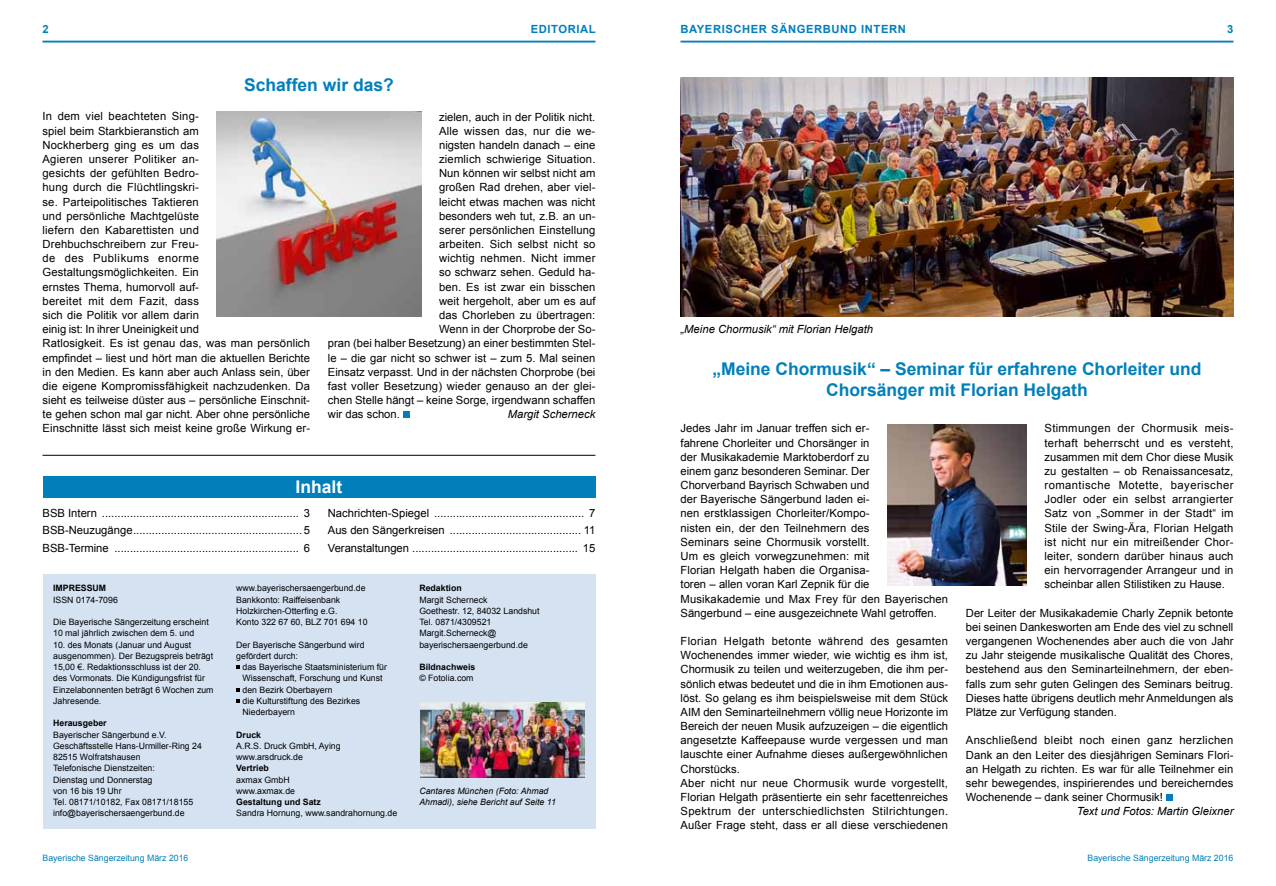
<style>
.page{position:relative;width:1276px;height:886px;background:#fff}
.page>*{position:absolute;margin:0;border:0;box-sizing:border-box;transform-origin:0 0}
.t1{font:700 17.5px/21.2px "Arial";color:#007fba;text-align:center}
.t2{font:700 17.5px "Arial";color:#fff}
.t3{font:11.25px/14.1px "Arial";letter-spacing:.005em;color:#000;text-align:justify}
.t4{font:italic 11.25px "Arial";color:#000}
.t5{font:700 11.25px "Arial";letter-spacing:.05em;color:#007fba}
.t6{font:8.75px/11.2px "Arial";color:#000}
.t7{font:700 8.75px "Arial";color:#000}
.t8{font:8.75px "Arial";color:#007fba}
.t9{font:italic 8.75px/11.2px "Arial";color:#000}
</style>
<div class="page">
<hr style="left:43px;top:41px;width:552px;height:2px;background:#007fba">
<hr style="left:680px;top:41px;width:553px;height:2px;background:#007fba">
<div style="left:43px;top:574px;width:552px;height:255px;background:#d4e2f2"></div>
<svg style="left:236px;top:665px;width:4px;height:4px"></svg>
<svg style="left:236px;top:688px;width:4px;height:3px"></svg>
<svg style="left:236px;top:699px;width:4px;height:4px"></svg>
<div style="left:43px;top:476px;width:552px;height:21px;background:#007fba"></div>
<img style="left:421px;top:702px;width:164px;height:75px">
<svg style="left:403px;top:412px;width:6px;height:6px"></svg>
<img style="left:217px;top:112px;width:204px;height:204px">
<hr style="left:43px;top:455px;width:552px;height:1px;background:#000">
<div style="left:1166px;top:794px;width:6px;height:7px;background:#007fba"></div>
<img style="left:680px;top:78px;width:553px;height:238px">
<img style="left:887px;top:425px;width:139px;height:160px">
<p class="t5" style="left:43px;top:22px;width:8px">2</p>
<p class="t5" style="left:531px;top:22px;width:66px">EDITORIAL</p>
<p class="t5" style="left:680px;top:22px;width:227px">BAYERISCHER SÄNGERBUND INTERN</p>
<p class="t5" style="left:1227px;top:22px;width:8px">3</p>
<h1 class="t1" style="left:244px;top:74px;width:151px">Schaffen wir das?</h1>
<p class="t3" style="left:43px;top:110px;width:269px;text-align:left">In dem viel beachteten Sing-<br>spiel beim Starkbieranstich am<br>Nockherberg ging es um das<br>Agieren unserer Politiker an-<br>gesichts der gefühlten Bedro-<br>hung durch die Flüchtlingskri-<br>se. Parteipolitisches Taktieren<br>und persönliche Machtgelüste<br>liefern den Kabarettisten und<br>Drehbuchschreibern zur Freu-<br>de des Publikums enorme Gestaltungsmöglichkeiten. Ein<br>ernstes Thema, humorvoll auf-<br>bereitet mit dem Fazit, dass<br>sich die Politik vor allem darin<br>einig ist: In ihrer Uneinigkeit und<br>Ratlosigkeit. Es ist genau das, was man persönlich empfindet – liest und hört man die aktuellen Berichte in den Medien. Es kann aber auch Anlass sein, über die eigene Kompromissfähigkeit nachzudenken. Da sieht es teilweise düster aus – persönliche Einschnit&shy;te gehen schon mal gar nicht. Aber ohne persönliche Einschnitte lässt sich meist keine große Wirkung er-</p>
<p class="t3" style="left:439px;top:110px;width:158px">zielen, auch in der Politik nicht.</p>
<p class="t3" style="left:439px;top:124px;width:158px">Alle wissen das, nur die we-</p>
<p class="t3" style="left:439px;top:138px;width:158px">nigsten handeln danach – eine</p>
<p class="t3" style="left:439px;top:152px;width:158px">ziemlich schwierige Situation.</p>
<p class="t3" style="left:439px;top:166px;width:158px">Nun können wir selbst nicht am</p>
<p class="t3" style="left:439px;top:180px;width:158px">großen Rad drehen, aber viel-</p>
<p class="t3" style="left:439px;top:195px;width:158px">leicht etwas machen was nicht</p>
<p class="t3" style="left:439px;top:209px;width:158px">besonders weh tut, z.B. an un-</p>
<p class="t3" style="left:439px;top:223px;width:158px">serer persönlichen Einstellung</p>
<p class="t3" style="left:439px;top:237px;width:158px">arbeiten. Sich selbst nicht so</p>
<p class="t3" style="left:439px;top:251px;width:158px">wichtig nehmen. Nicht immer</p>
<p class="t3" style="left:439px;top:266px;width:158px">so schwarz sehen. Geduld ha-</p>
<p class="t3" style="left:439px;top:280px;width:158px">ben. Es ist zwar ein bisschen</p>
<p class="t3" style="left:439px;top:294px;width:158px">weit hergeholt, aber um es auf</p>
<p class="t3" style="left:439px;top:308px;width:158px">das Chorleben zu übertragen:</p>
<p class="t3" style="left:439px;top:322px;width:158px">Wenn in der Chorprobe der So-</p>
<p class="t3" style="left:328px;top:336px;width:269px">pran (bei halber Besetzung) an einer bestimmten Stel-</p>
<p class="t3" style="left:328px;top:351px;width:269px">le – die gar nicht so schwer ist – zum 5. Mal seinen</p>
<p class="t3" style="left:328px;top:365px;width:269px">Einsatz verpasst. Und in der nächsten Chorprobe (bei</p>
<p class="t3" style="left:328px;top:379px;width:269px">fast voller Besetzung) wieder genauso an der glei-</p>
<p class="t3" style="left:328px;top:393px;width:269px">chen Stelle hängt – keine Sorge, irgendwann schaffen</p>
<p class="t3" style="left:328px;top:407px;width:74px">wir das schon.</p>
<p class="t4" style="left:508px;top:407px;width:89px">Margit Scherneck</p>
<h1 class="t2" style="left:296px;top:475px;width:48px">Inhalt</h1>
<p class="t3" style="left:43px;top:504px;width:269px;line-height:17.5px">BSB Intern ............................................................... 3<br>BSB-Neuzugänge...................................................... 5<br>BSB-Termine ........................................................... 6</p>
<p class="t3" style="left:328px;top:504px;width:269px;line-height:17.5px">Nachrichten-Spiegel ................................................ 7<br>Aus den Sängerkreisen .......................................... 11<br>Veranstaltungen ..................................................... 15</p>
<p class="t7" style="left:53px;top:582px;width:54px">IMPRESSUM</p>
<p class="t6" style="left:53px;top:594px;width:66px">ISSN 0174-7096</p>
<p class="t6" style="left:53px;top:616px;width:157px">Die Bayerische Sängerzeitung erscheint<br>10 mal jährlich zwischen dem 5. und</p>
<p class="t6" style="left:53px;top:639px;width:162px">10. des Monats (Januar und August ausgenommen). Der Bezugspreis beträgt 15,00 €. Redaktionsschluss ist der 20. des Vormonats. Die Kündigungsfrist für Einzelabonnenten beträgt 6 Wochen zum Jahresende.</p>
<p class="t7" style="left:53px;top:717px;width:55px">Herausgeber</p>
<p class="t6" style="left:53px;top:729px;width:150px">Bayerischer Sängerbund e.V.<br>Geschäftsstelle Hans-Urmiller-Ring 24<br>82515 Wolfratshausen<br>Telefonische Dienstzeiten:<br>Dienstag und Donnerstag<br>von 16 bis 19 Uhr<br>Tel. 08171/10182, Fax 08171/18155 info@bayerischersaengerbund.de</p>
<p class="t6" style="left:236px;top:583px;width:133px">www.bayerischersaengerbund.de<br>Bankkonto: Raiffeisenbank<br>Holzkirchen-Otterfing e.G.<br>Konto 322 67 60, BLZ 701 694 10</p>
<p class="t6" style="left:236px;top:639px;width:130px">Der Bayerische Sängerbund wird gefördert durch:</p>
<p class="t6" style="left:242px;top:661px;width:146px">das Bayerische Staatsministerium für<br>Wissenschaft, Forschung und Kunst den Bezirk Oberbayern<br>die Kulturstiftung des Bezirkes<br>Niederbayern</p>
<p class="t7" style="left:236px;top:729px;width:26px">Druck</p>
<p class="t6" style="left:236px;top:740px;width:106px">A.R.S. Druck GmbH, Aying www.arsdruck.de</p>
<p class="t7" style="left:236px;top:762px;width:34px">Vertrieb</p>
<p class="t6" style="left:236px;top:774px;width:60px">axmax GmbH www.axmax.de</p>
<p class="t7" style="left:236px;top:796px;width:86px">Gestaltung und Satz</p>
<p class="t6" style="left:236px;top:808px;width:162px">Sandra Hornung, www.sandrahornung.de</p>
<p class="t7" style="left:419px;top:582px;width:44px">Redaktion</p>
<p class="t6" style="left:419px;top:594px;width:122px">Margit Scherneck<br>Goethestr. 12, 84032 Landshut<br>Tel. 0871/4309521<br>Margit.Scherneck@ bayerischersaengerbund.de</p>
<p class="t7" style="left:419px;top:661px;width:57px">Bildnachweis</p>
<p class="t6" style="left:419px;top:673px;width:56px">© Fotolia.com</p>
<p class="t9" style="left:419px;top:785px;width:138px">Cantares München (Foto: Ahmad<br>Ahmadi), siehe Bericht auf Seite 11</p>
<p class="t4" style="left:680px;top:322px;width:194px">„Meine Chormusik“ mit Florian Helgath</p>
<h1 class="t1" style="left:712px;top:359px;width:491px">„Meine Chormusik“ – Seminar für erfahrene Chorleiter und<br>Chorsänger mit Florian Helgath</h1>
<p class="t3" style="left:680px;top:421px;width:269px;text-align:left">Jedes Jahr im Januar treffen sich er-<br>fahrene Chorleiter und Chorsänger in<br>der Musikakademie Marktoberdorf zu<br>einem ganz besonderen Seminar. Der<br>Chorverband Bayrisch Schwaben und<br>der Bayerische Sängerbund laden ei-<br>nen erstklassigen Chorleiter/Kompo-<br>nisten ein, der den Teilnehmern des<br>Seminars seine Chormusik vorstellt.<br>Um es gleich vorwegzunehmen: mit<br>Florian Helgath haben die Organisa-<br>toren – allen voran Karl Zepnik für die Musikakademie und Max Frey für den Bayerischen Sängerbund – eine ausgezeichnete Wahl getroffen.</p>
<p class="t3" style="left:680px;top:634px;width:269px;text-align:left">Florian Helgath betonte während des gesamten Wochenendes immer wieder, wie wichtig es ihm ist, Chormusik zu teilen und weiterzugeben, die ihm per&shy;sönlich etwas bedeutet und die in ihm Emotionen aus&shy;löst. So gelang es ihm beispielsweise mit dem Stück AIM den Seminarteilnehmern völlig neue Horizonte im Bereich der neuen Musik aufzuzeigen – die eigentlich angesetzte Kaffeepause wurde vergessen und man lauschte einer Aufnahme dieses außergewöhnlichen Chorstücks.<br>Aber nicht nur neue Chormusik wurde vorgestellt, Florian Helgath präsentierte ein sehr facettenreiches Spektrum der unterschiedlichsten Stilrichtungen.<br>Außer Frage steht, dass er all diese verschiedenen</p>
<p class="t3" style="left:1044px;top:421px;width:190px">Stimmungen der Chormusik meis&shy;terhaft beherrscht und es versteht, zusammen mit dem Chor diese Musik zu gestalten – ob Renaissancesatz, romantische Motette, bayerischer Jodler oder ein selbst arrangierter Satz von „Sommer in der Stadt“ im Stile der Swing-Ära, Florian Helgath ist nicht nur ein mitreißender Chor&shy;leiter, sondern darüber hinaus auch ein hervorragender Arrangeur und in scheinbar allen Stilistiken zu Hause.</p>
<p class="t3" style="left:966px;top:606px;width:269px">Der Leiter der Musikakademie Charly Zepnik betonte bei seinen Dankesworten am Ende des viel zu schnell vergangenen Wochenendes aber auch die von Jahr zu Jahr steigende musikalische Qualität des Chores, bestehend aus den Seminarteilnehmern, der eben&shy;falls zum sehr guten Gelingen des Seminars beitrug.<br>Dieses hatte übrigens deutlich mehr Anmeldungen als Plätze zur Verfügung standen.</p>
<p class="t3" style="left:966px;top:733px;width:269px">Anschließend bleibt noch einen ganz herzlichen Dank an den Leiter des diesjährigen Seminars Flori&shy;an Helgath zu richten. Es war für alle Teilnehmer ein sehr bewegendes, inspirierendes und bereicherndes Wochenende – dank seiner Chormusik!</p>
<p class="t4" style="left:1077px;top:804px;width:158px">Text und Fotos: Martin Gleixner</p>
<p class="t8" style="left:43px;top:852px;width:147px">Bayerische Sängerzeitung März 2016</p>
<p class="t8" style="left:1087px;top:852px;width:147px">Bayerische Sängerzeitung März 2016</p>
</div>
